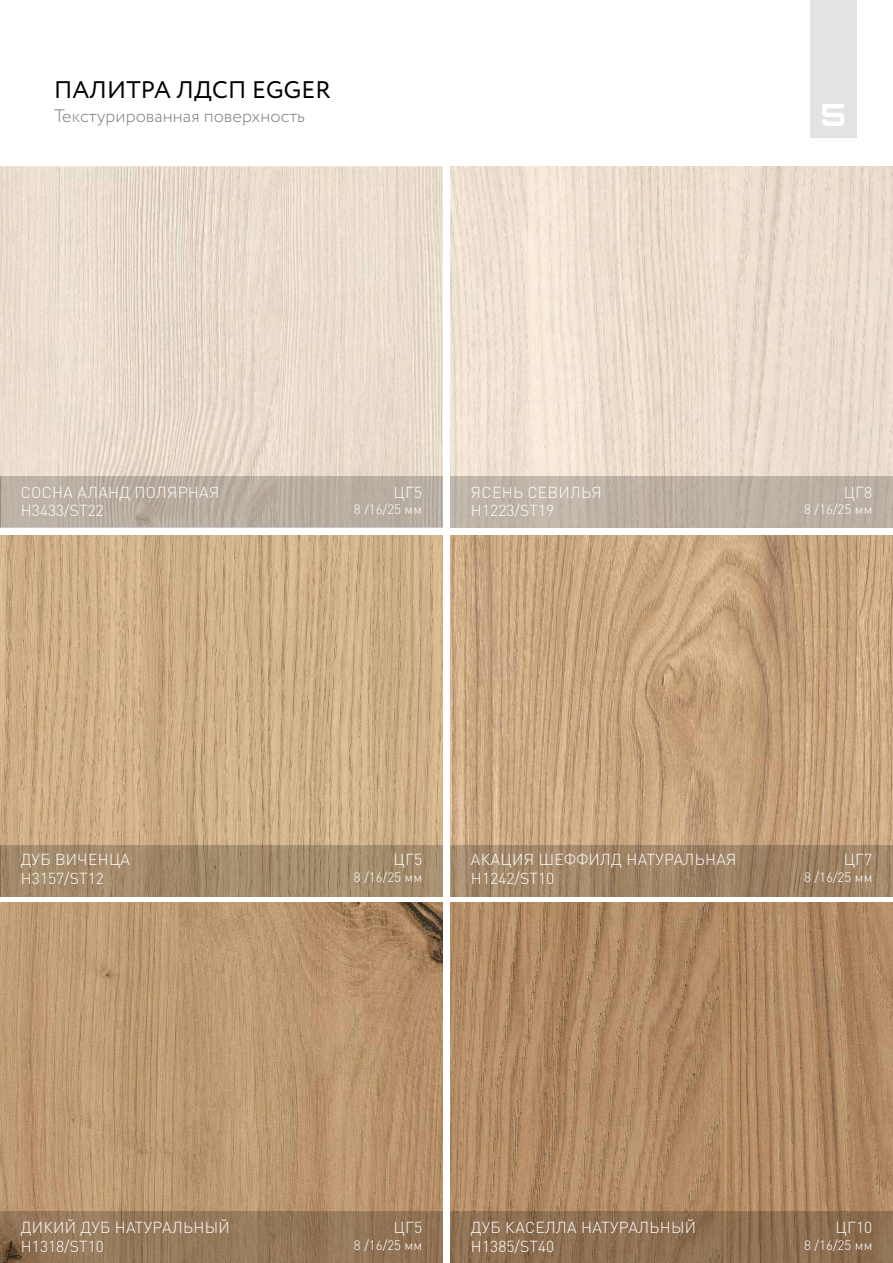
<style>
.page{position:relative;width:893px;height:1263px;background:#fff}
.page>*{position:absolute;margin:0;border:0;box-sizing:border-box;transform-origin:0 0}
.t1{font:31.5px "BOWLER";color:#fff}
.t2{font:24px "Circe";letter-spacing:.01em;color:#000}
.t3{font:300 18px "Circe";color:#878787}
.t4{font:300 15.75px/18.9px "DIN Pro";letter-spacing:.02em;color:#fff}
.t5{font:300 13.5px "DIN Pro";color:#fff}
</style>
<div class="page">
<div style="left:810px;top:0;width:47px;height:137px;background:#e3e3e3"></div>
<img style="left:0;top:902px;width:443px;height:310px">
<img style="left:450px;top:902px;width:443px;height:310px">
<img style="left:1px;top:166px;width:442px;height:310px">
<img style="left:450px;top:166px;width:443px;height:310px">
<img style="left:1px;top:535px;width:442px;height:310px">
<img style="left:450px;top:535px;width:443px;height:310px">
<svg style="left:1px;top:476px;width:442px;height:51px;background:#b8ada0"></svg>
<div style="left:450px;top:476px;width:443px;height:51px;background:#bcb2a5"></div>
<svg style="left:1px;top:845px;width:442px;height:51px;background:#a38a6b"></svg>
<svg style="left:450px;top:845px;width:443px;height:51px;background:#9f8365"></svg>
<svg style="left:0;top:1212px;width:443px;height:51px;background:#927658"></svg>
<svg style="left:450px;top:1212px;width:443px;height:51px;background:#8d6e50"></svg>
<img style="left:0;top:166px;width:1px;height:361px">
<img style="left:0;top:535px;width:1px;height:361px">
<hr style="left:0;top:476px;width:1px;height:51px;background:#ccc">
<hr style="left:0;top:845px;width:1px;height:51px;background:#ccc">
<h2 class="t2" style="left:54px;top:74px;width:278px">ПАЛИТРА ЛДСП EGGER</h2>
<p class="t3" style="left:54px;top:104px;width:253px">Текстурированная поверхность</p>
<h1 class="t1" style="left:821px;top:97px;width:27px">5</h1>
<p class="t4" style="left:21px;top:481px;width:200px">СОСНА АЛАНД ПОЛЯРНАЯ<br>H3433/ST22</p>
<p class="t4" style="left:844px;top:481px;width:30px">ЦГ8</p>
<p class="t4" style="left:471px;top:481px;width:132px">ЯСЕНЬ СЕВИЛЬЯ<br>H1223/ST19</p>
<p class="t4" style="left:393px;top:481px;width:30px">ЦГ5</p>
<p class="t5" style="left:354px;top:498px;width:70px">8 /16/25 мм</p>
<p class="t5" style="left:804px;top:498px;width:70px">8 /16/25 мм</p>
<p class="t4" style="left:471px;top:849px;width:267px">АКАЦИЯ ШЕФФИЛД НАТУРАЛЬНАЯ<br>H1242/ST10</p>
<p class="t4" style="left:21px;top:849px;width:111px">ДУБ ВИЧЕНЦА<br>H3157/ST12</p>
<p class="t4" style="left:844px;top:849px;width:30px">ЦГ7</p>
<p class="t4" style="left:393px;top:849px;width:30px">ЦГ5</p>
<p class="t5" style="left:354px;top:866px;width:70px">8 /16/25 мм</p>
<p class="t5" style="left:804px;top:866px;width:70px">8 /16/25 мм</p>
<p class="t4" style="left:21px;top:1217px;width:211px">ДИКИЙ ДУБ НАТУРАЛЬНЫЙ<br>H1318/ST10</p>
<p class="t4" style="left:836px;top:1217px;width:38px">ЦГ10</p>
<p class="t4" style="left:471px;top:1217px;width:227px">ДУБ КАСЕЛЛА НАТУРАЛЬНЫЙ<br>H1385/ST40</p>
<p class="t4" style="left:393px;top:1217px;width:30px">ЦГ5</p>
<p class="t5" style="left:354px;top:1234px;width:70px">8 /16/25 мм</p>
<p class="t5" style="left:804px;top:1234px;width:70px">8 /16/25 мм</p>
</div>
